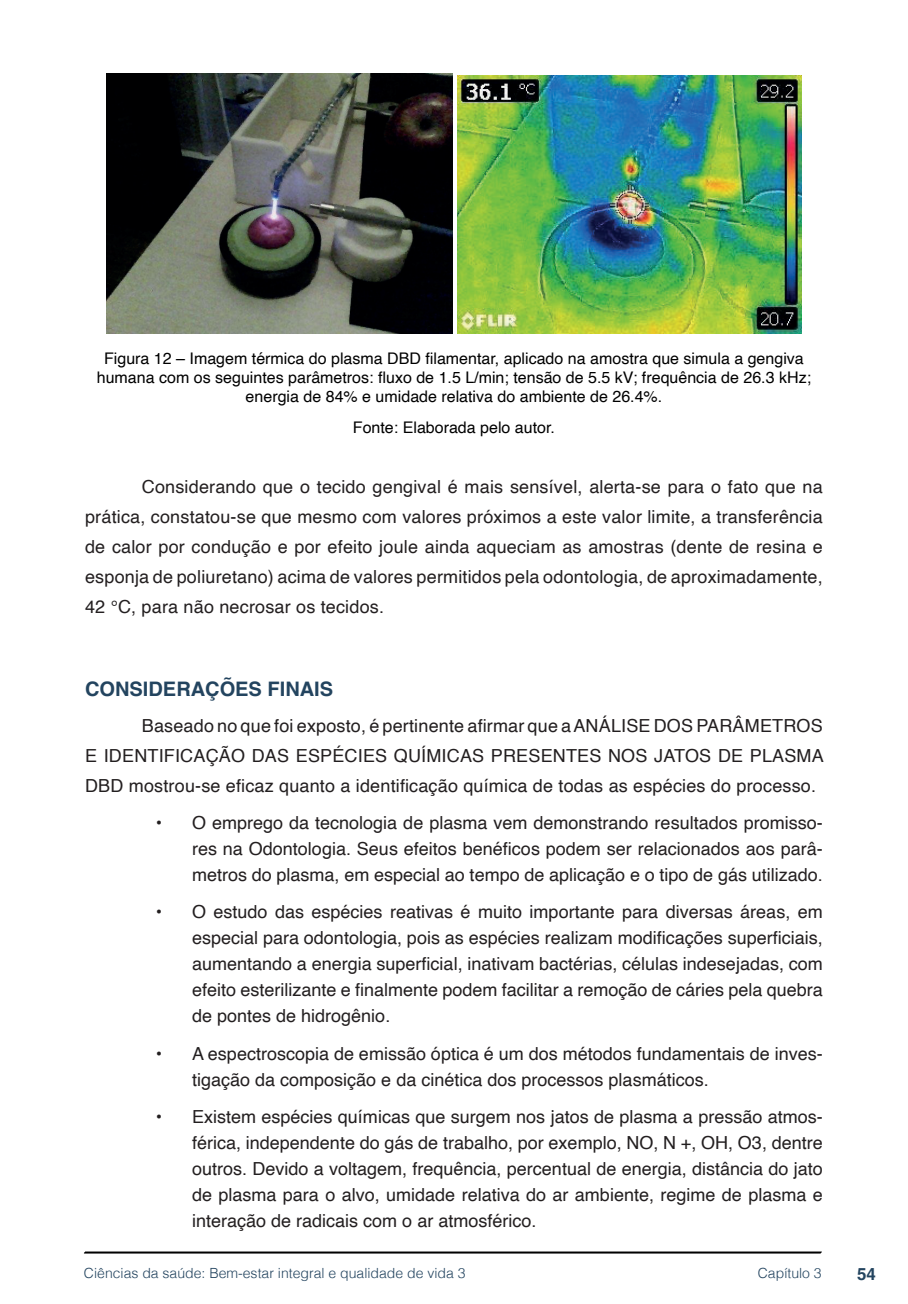
<style>
.page{position:relative;width:908px;height:1304px;background:#fff}
.page>*{position:absolute;margin:0;border:0;box-sizing:border-box;transform-origin:0 0}
.TITULOS{font:700 20px "Helvetica";color:#23445f}
.txt{font:18px/26px "Helvetica";color:#231f20;text-align:justify}
.t1{font:700 16.8px "Helvetica";color:#23445f}
.imagens_graf_tab{font:16px/19.2px "Helvetica";color:#000;text-align:center}
.t2{font:300 14px "Helvetica";color:#23445f}
</style>
<div class="page">
<svg style="left:84px;top:1251px;width:737px;height:3px;background:#515151"></svg>
<img style="left:107px;top:74px;width:345px;height:259px">
<img style="left:457px;top:75px;width:343px;height:258px">
<p class="imagens_graf_tab" style="left:97px;top:349px;width:715px">Figura 12 – Imagem térmica do plasma DBD filamentar, aplicado na amostra que simula a gengiva humana com os seguintes parâmetros: fluxo de 1.5 L/min; tensão de 5.5 kV; frequência de 26.3 kHz; energia de 84% e umidade relativa do ambiente de 26.4%.</p>
<p class="imagens_graf_tab" style="left:353px;top:418px;width:203px">Fonte: Elaborada pelo autor.</p>
<p class="txt" style="left:85px;top:472px;width:738px;line-height:30px;text-indent:57px">Considerando que o tecido gengival é mais sensível, alerta-se para o fato que na prática, constatou-se que mesmo com valores próximos a este valor limite, a transferência de calor por condução e por efeito joule ainda aqueciam as amostras (dente de resina e esponja de poliuretano) acima de valores permitidos pela odontologia, de aproximadamente, 42 °C, para não necrosar os tecidos.</p>
<p class="TITULOS" style="left:85px;top:677px;width:249px">CONSIDERAÇÕES FINAIS</p>
<p class="txt" style="left:85px;top:711px;width:739px;line-height:30px;text-indent:57px">Baseado no que foi exposto, é pertinente afirmar que a ANÁLISE DOS PARÂMETROS E IDENTIFICAÇÃO DAS ESPÉCIES QUÍMICAS PRESENTES NOS JATOS DE PLASMA DBD mostrou-se eficaz quanto a identificação química de todas as espécies do processo.</p>
<p class="txt" style="left:192px;top:810px;width:632px;text-indent:-36px">• O emprego da tecnologia de plasma vem demonstrando resultados promisso&shy;res na Odontologia. Seus efeitos benéficos podem ser relacionados aos parâ&shy;metros do plasma, em especial ao tempo de aplicação e o tipo de gás utilizado.</p>
<p class="txt" style="left:192px;top:900px;width:632px;text-indent:-36px">• O estudo das espécies reativas é muito importante para diversas áreas, em especial para odontologia, pois as espécies realizam modificações superficiais, aumentando a energia superficial, inativam bactérias, células indesejadas, com efeito esterilizante e finalmente podem facilitar a remoção de cáries pela quebra de pontes de hidrogênio.</p>
<p class="txt" style="left:192px;top:1041px;width:632px;text-indent:-36px">• A espectroscopia de emissão óptica é um dos métodos fundamentais de inves&shy;tigação da composição e da cinética dos processos plasmáticos.</p>
<p class="txt" style="left:192px;top:1104px;width:632px;text-indent:-36px">• Existem espécies químicas que surgem nos jatos de plasma a pressão atmos&shy;férica, independente do gás de trabalho, por exemplo, NO, N +, OH, O3, dentre outros. Devido a voltagem, frequência, percentual de energia, distância do jato de plasma para o alvo, umidade relativa do ar ambiente, regime de plasma e interação de radicais com o ar atmosférico.</p>
<p class="t2" style="left:84px;top:1261px;width:383px">Ciências da saúde: Bem-estar integral e qualidade de vida 3</p>
<p class="t2" style="left:757px;top:1261px;width:65px">Capítulo 3</p>
<p class="t1" style="left:856px;top:1264px;width:20px">54</p>
</div>
